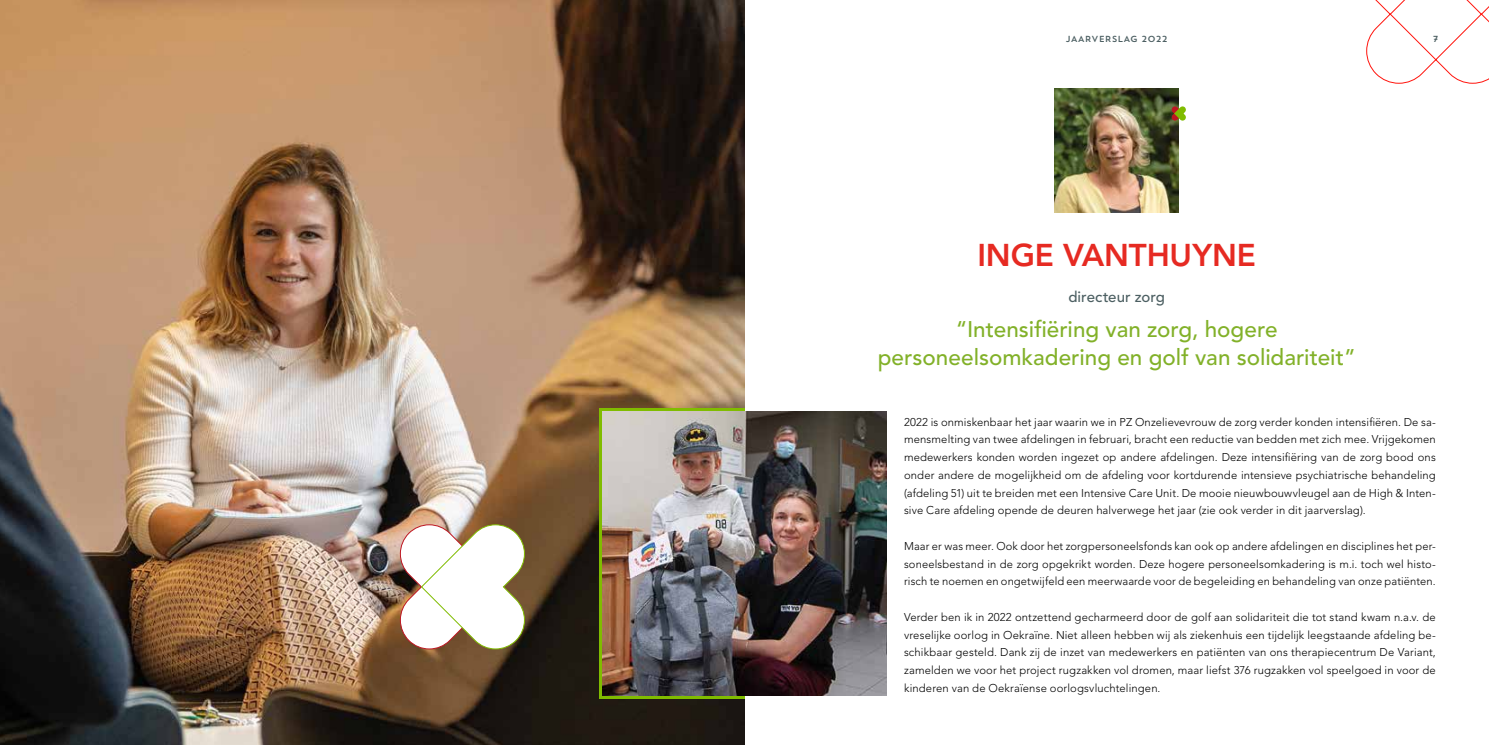
<style>
.page{position:relative;width:1489px;height:745px;background:#fff}
.page>*{position:absolute;margin:0;border:0;box-sizing:border-box;transform-origin:0 0}
.t1{font:800 31.25px "Avenir LT Std";letter-spacing:-.005em;color:#e62a22}
.t2{font:500 22.5px/28.4px "Avenir LT Std";color:#82b129;text-align:center}
.t3{font:500 15px "Avenir LT Std";letter-spacing:.005em;color:#4c5f62}
.t4{font:300 11.25px/17.8px "Avenir LT Std";letter-spacing:.01em;color:#000;text-align:justify}
.t5{font:8.75px "Trend Sans One";color:#4c5f62}
</style>
<div class="page">
<svg style="left:1366px;top:0;width:122px;height:83px"></svg>
<img style="left:0;top:0;width:744px;height:744px">
<svg style="left:599px;top:407px;width:145px;height:291px;background:#78a40f"></svg>
<img style="left:1054px;top:89px;width:124px;height:124px">
<svg style="left:1171px;top:106px;width:14px;height:14px"></svg>
<svg style="left:400px;top:524px;width:125px;height:125px"></svg>
<img style="left:602px;top:411px;width:284px;height:283px">
<p class="t5" style="left:1065px;top:33px;width:103px">JAARVERSLAG 2022</p>
<p class="t5" style="left:1432px;top:33px;width:7px">7</p>
<h1 class="t1" style="left:977px;top:236px;width:280px">INGE VANTHUYNE</h1>
<h3 class="t3" style="left:1068px;top:287px;width:98px">directeur zorg</h3>
<h2 class="t2" style="left:877px;top:315px;width:479px">“Intensifiëring van zorg, hogere personeelsomkadering en golf van solidariteit”</h2>
<p class="t4" style="left:904px;top:412px;width:533px">2022 is onmiskenbaar het jaar waarin we in PZ Onzelievevrouw de zorg verder konden intensifiëren. De sa&shy;mensmelting van twee afdelingen in februari, bracht een reductie van bedden met zich mee. Vrijgekomen medewerkers konden worden ingezet op andere afdelingen. Deze intensifiëring van de zorg bood ons onder andere de mogelijkheid om de afdeling voor kortdurende intensieve psychiatrische behandeling (afdeling 51) uit te breiden met een Intensive Care Unit. De mooie nieuwbouwvleugel aan de High &amp; Inten&shy;sive Care afdeling opende de deuren halverwege het jaar (zie ook verder in dit jaarverslag).</p>
<p class="t4" style="left:904px;top:537px;width:533px">Maar er was meer. Ook door het zorgpersoneelsfonds kan ook op andere afdelingen en disciplines het per&shy;soneelsbestand in de zorg opgekrikt worden. Deze hogere personeelsomkadering is m.i. toch wel histo&shy;risch te noemen en ongetwijfeld een meerwaarde voor de begeleiding en behandeling van onze patiënten.</p>
<p class="t4" style="left:904px;top:607px;width:533px">Verder ben ik in 2022 ontzettend gecharmeerd door de golf aan solidariteit die tot stand kwam n.a.v. de vreselijke oorlog in Oekraïne. Niet alleen hebben wij als ziekenhuis een tijdelijk leegstaande afdeling be&shy;schikbaar gesteld. Dank zij de inzet van medewerkers en patiënten van ons therapiecentrum De Variant, zamelden we voor het project rugzakken vol dromen, maar liefst 376 rugzakken vol speelgoed in voor de kinderen van de Oekraïense oorlogsvluchtelingen.</p>
</div>
